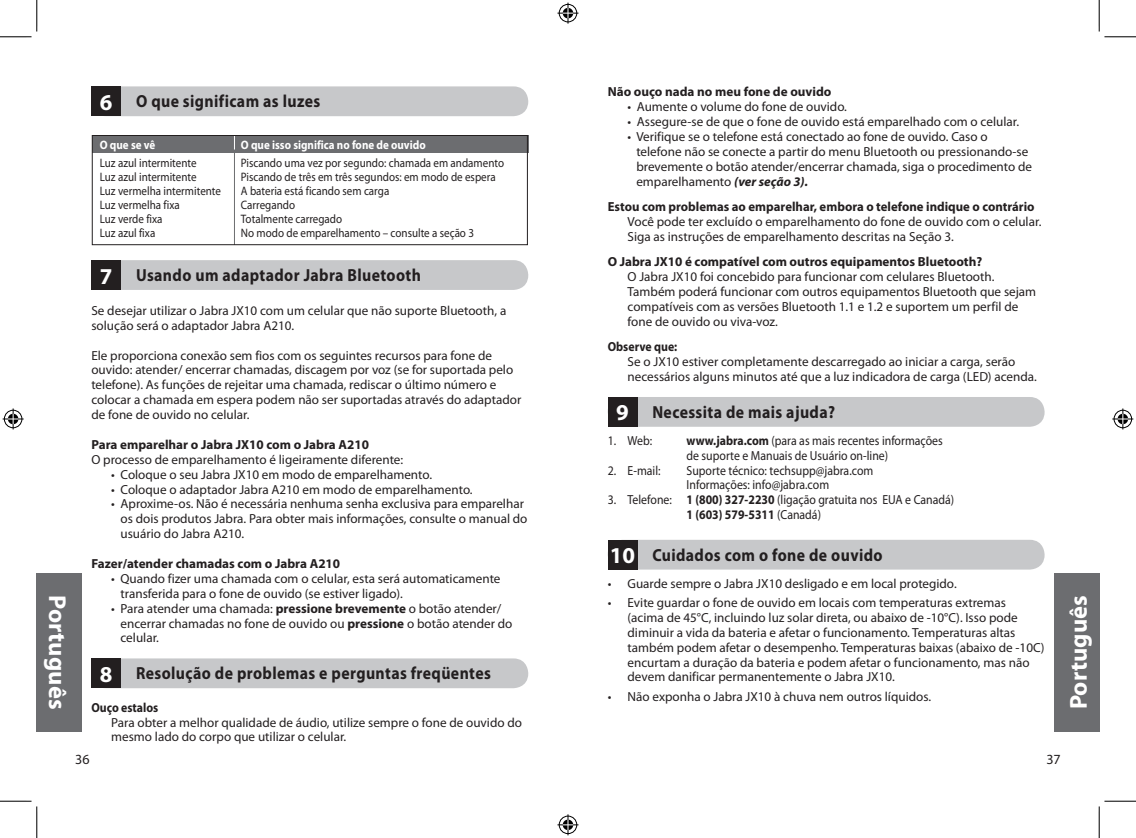
<style>
.page{position:relative;width:1136px;height:838px;background:#fff}
.page>*{position:absolute;margin:0;border:0;box-sizing:border-box;transform-origin:0 0}
.t1{font:700 24.5px "Myriad Pro";letter-spacing:.005em;color:#fff}
.t2{font:700 22.75px "Myriad Pro";color:#fff}
.t3{font:700 17.5px "Myriad Pro";letter-spacing:.025em;color:#231f20;scale:.9 1}
.t4{font:14px "Myriad Pro";color:#231f20}
.t5{font:13.12px/14.9px "Myriad Pro";color:#231f20}
.t6{font:13.12px/14.9px "Myriad Pro";color:#231f20;scale:.9 1}
.t7{font:700 13.12px "Myriad Pro";color:#231f20}
.t8{font:700 13.12px "Myriad Pro";color:#231f20;scale:.9 1}
.t9{font:12.25px/14px "Myriad Pro";color:#231f20;scale:.9 1}
.t10{font:700 12.25px "Myriad Pro";color:#fff;scale:.9 1}
.s1{font-weight:700}
.s2{font-weight:700;font-style:italic}
</style>
<div class="page">
<div style="left:37px;top:572px;width:44px;height:159px;background:#6c6d70"></div>
<div style="left:1054px;top:572px;width:44px;height:159px;background:#6c6d70"></div>
<div style="left:91px;top:86px;width:437px;height:30px;background:#c7c8ca;border-radius:15px"></div>
<div style="left:91px;top:86px;width:30px;height:30px;background:#231f20"></div>
<div style="left:91px;top:260px;width:437px;height:30px;background:#c7c8ca;border-radius:15px"></div>
<div style="left:91px;top:260px;width:30px;height:30px;background:#231f20"></div>
<div style="left:92px;top:135px;width:436px;height:18px;background:#6c6d70"></div>
<hr style="left:234px;top:136px;width:1px;height:109px;background:#6c6d70">
<svg style="left:234px;top:137px;width:1px;height:12px"></svg>
<div style="left:92px;top:135px;width:435px;height:110px;border:1px solid #231f20"></div>
<div style="left:607px;top:539px;width:437px;height:30px;background:#c7c8ca;border-radius:15px"></div>
<div style="left:607px;top:539px;width:30px;height:30px;background:#231f20"></div>
<div style="left:607px;top:397px;width:437px;height:29px;background:#c7c8ca;border-radius:15px"></div>
<div style="left:607px;top:397px;width:30px;height:29px;background:#231f20"></div>
<div style="left:91px;top:658px;width:437px;height:30px;background:#c7c8ca;border-radius:15px"></div>
<div style="left:91px;top:658px;width:30px;height:30px;background:#231f20"></div>
<hr style="left:0;top:36px;width:32px;height:1px;background:#000">
<hr style="left:1104px;top:36px;width:31px;height:1px;background:#000">
<hr style="left:0;top:800px;width:32px;height:1px;background:#000">
<hr style="left:1104px;top:800px;width:31px;height:1px;background:#000">
<hr style="left:36px;top:0;width:1px;height:32px;background:#000">
<hr style="left:36px;top:806px;width:1px;height:31px;background:#000">
<hr style="left:1098px;top:0;width:1px;height:32px;background:#000">
<hr style="left:1098px;top:806px;width:1px;height:31px;background:#000">
<svg style="left:557px;top:3px;width:21px;height:21px"></svg>
<svg style="left:557px;top:814px;width:21px;height:21px"></svg>
<svg style="left:3px;top:408px;width:21px;height:21px"></svg>
<svg style="left:1112px;top:408px;width:20px;height:21px"></svg>
<h2 class="t2" style="left:100px;top:87px;width:14px">6</h2>
<h3 class="t3" style="left:136px;top:89px;width:206px">O que significam as luzes</h3>
<p class="t10" style="left:100px;top:137px;width:63px">O que se vê</p>
<p class="t9" style="left:100px;top:155px;width:136px">Luz azul intermitente<br>Luz azul intermitente<br>Luz vermelha intermitente<br>Luz vermelha fixa<br>Luz verde fixa<br>Luz azul fixa</p>
<p class="t10" style="left:241px;top:137px;width:207px">O que isso significa no fone de ouvido</p>
<p class="t9" style="left:241px;top:155px;width:294px">Piscando uma vez por segundo: chamada em andamento Piscando de três em três segundos: em modo de espera A bateria está ficando sem carga<br>Carregando<br>Totalmente carregado<br>No modo de emparelhamento – consulte a seção 3</p>
<h1 class="t1" style="left:73px;top:595px;width:116px;rotate:90deg">Português</h1>
<h3 class="t3" style="left:136px;top:263px;width:318px">Usando um adaptador Jabra Bluetooth</h3>
<p class="t5" style="left:91px;top:303px;width:416px">Se desejar utilizar o Jabra JX1 0 com um celular que não suporte Bluetooth, a solução será o adaptador Jabra A21 0.</p>
<p class="t5" style="left:91px;top:347px;width:431px">Ele proporciona conexão sem fios com os seguintes recursos para fone de ouvido: atender/ encerrar chamadas, discagem por voz (se for suportada pelo telefone). As funções de rejeitar uma chamada, rediscar o último número e colocar a chamada em espera podem não ser suportadas através do adaptador de fone de ouvido no celular.</p>
<p class="t7" style="left:91px;top:436px;width:279px">Para emparelhar o Jabra JX10 com o Jabra A210</p>
<p class="t5" style="left:91px;top:451px;width:313px">O processo de emparelhamento é ligeiramente diferente:</p>
<p class="t5" style="left:111px;top:466px;width:322px">• Coloque o seu Jabra JX1 0 em modo de emparelhamento.</p>
<p class="t5" style="left:111px;top:481px;width:363px">• Coloque o adaptador Jabra A21 0 em modo de emparelhamento.</p>
<p class="t5" style="left:120px;top:496px;width:408px;text-indent:-9px">• Aproxime-os. Não é necessária nenhuma senha exclusiva para emparelhar os dois produtos Jabra. Para obter mais informações, consulte o manual do usuário do Jabra A21 0.</p>
<p class="t7" style="left:91px;top:555px;width:250px">Fazer/atender chamadas com o Jabra A210</p>
<p class="t5" style="left:120px;top:570px;width:381px;text-indent:-9px">• Quando fizer uma chamada com o celular, esta será automaticamente transferida para o fone de ouvido (se estiver ligado).</p>
<p class="t5" style="left:120px;top:600px;width:393px;text-indent:-9px">• Para atender uma chamada: <span class="s1">pressione brevemente</span> o botão atender/ encerrar chamadas no fone de ouvido ou <span class="s1">pressione</span> o botão atender do celular.</p>
<h3 class="t3" style="left:136px;top:661px;width:395px">Resolução de problemas e perguntas freqüentes</h3>
<p class="t8" style="left:91px;top:698px;width:76px">Ouço estalos</p>
<p class="t5" style="left:111px;top:714px;width:412px">Para obter a melhor qualidade de áudio, utilize sempre o fone de ouvido do mesmo lado do corpo que utilizar o celular.</p>
<h2 class="t2" style="left:100px;top:261px;width:14px">7</h2>
<h2 class="t2" style="left:100px;top:659px;width:14px">8</h2>
<p class="t4" style="left:75px;top:750px;width:16px">36</p>
<p class="t7" style="left:607px;top:83px;width:225px">Não ouço nada no meu fone de ouvido</p>
<p class="t5" style="left:627px;top:99px;width:221px">• Aumente o volume do fone de ouvido.</p>
<p class="t5" style="left:627px;top:114px;width:393px">• Assegure-se de que o fone de ouvido está emparelhado com o celular.</p>
<p class="t5" style="left:636px;top:129px;width:397px;text-indent:-9px">• Verifique se o telefone está conectado ao fone de ouvido. Caso o telefone não se conecte a partir do menu Bluetooth ou pressionando-se brevemente o botão atender/encerrar chamada, siga o procedimento de emparelhamento <span class="s2">(ver seção 3).</span></p>
<p class="t7" style="left:607px;top:198px;width:428px">Estou com problemas ao emparelhar, embora o telefone indique o contrário</p>
<p class="t5" style="left:627px;top:214px;width:415px">Você pode ter excluído o emparelhamento do fone de ouvido com o celular.<br>Siga as instruções de emparelhamento descritas na Seção 3.</p>
<p class="t7" style="left:607px;top:253px;width:376px">O Jabra JX10 é compatível com outros equipamentos Bluetooth?</p>
<p class="t5" style="left:627px;top:269px;width:410px">O Jabra JX1 0 foi concebido para funcionar com celulares Bluetooth.<br>Também poderá funcionar com outros equipamentos Bluetooth que sejam compatíveis com as versões Bluetooth 1 .1 e 1 .2 e suportem um perfil de fone de ouvido ou viva-voz.</p>
<p class="t8" style="left:607px;top:338px;width:79px">Observe que:</p>
<p class="t5" style="left:627px;top:354px;width:411px">Se o JX1 0 estiver completamente descarregado ao iniciar a carga, serão necessários alguns minutos até que a luz indicadora de carga (LED) acenda.</p>
<h3 class="t3" style="left:652px;top:400px;width:204px">Necessita de mais ajuda?</h3>
<p class="t6" style="left:607px;top:432px;width:51px">1 . Web:</p>
<p class="t6" style="left:686px;top:432px;width:286px"><span class="s1">www.jabra.com</span> (para as mais recentes informações de suporte e Manuais de Usuário on-line)</p>
<p class="t6" style="left:607px;top:462px;width:60px">2. E-mail:</p>
<p class="t6" style="left:686px;top:462px;width:209px">Suporte técnico: techsupp@jabra.com<br>Informações: info@jabra.com</p>
<p class="t6" style="left:686px;top:492px;width:299px;text-indent:-79px">3. Telefone: <span class="s1">1 (800) 327-2230</span> (ligação gratuita nos EUA e Canadá)<br><span class="s1">1 (603) 579-5311</span> (Canadá)</p>
<h3 class="t3" style="left:652px;top:543px;width:257px">Cuidados com o fone de ouvido</h3>
<p class="t5" style="left:607px;top:575px;width:350px">• Guarde sempre o Jabra JX1 0 desligado e em local protegido.</p>
<p class="t5" style="left:627px;top:595px;width:418px;text-indent:-20px">• Evite guardar o fone de ouvido em locais com temperaturas extremas (acima de 45°C, incluindo luz solar direta, ou abaixo de -1 0°C). Isso pode diminuir a vida da bateria e afetar o funcionamento. Temperaturas altas também podem afetar o desempenho. Temperaturas baixas (abaixo de -1 0C) encurtam a duração da bateria e podem afetar o funcionamento, mas não devem danificar permanentemente o Jabra JX1 0.</p>
<p class="t5" style="left:607px;top:688px;width:325px">• Não exponha o Jabra JX1 0 à chuva nem outros líquidos.</p>
<h2 class="t2" style="left:616px;top:398px;width:14px">9</h2>
<h2 class="t2" style="left:609px;top:540px;width:27px">10</h2>
<h1 class="t1" style="left:1062px;top:709px;width:116px;rotate:-90deg">Português</h1>
<p class="t4" style="left:1046px;top:750px;width:16px">37</p>
</div>
